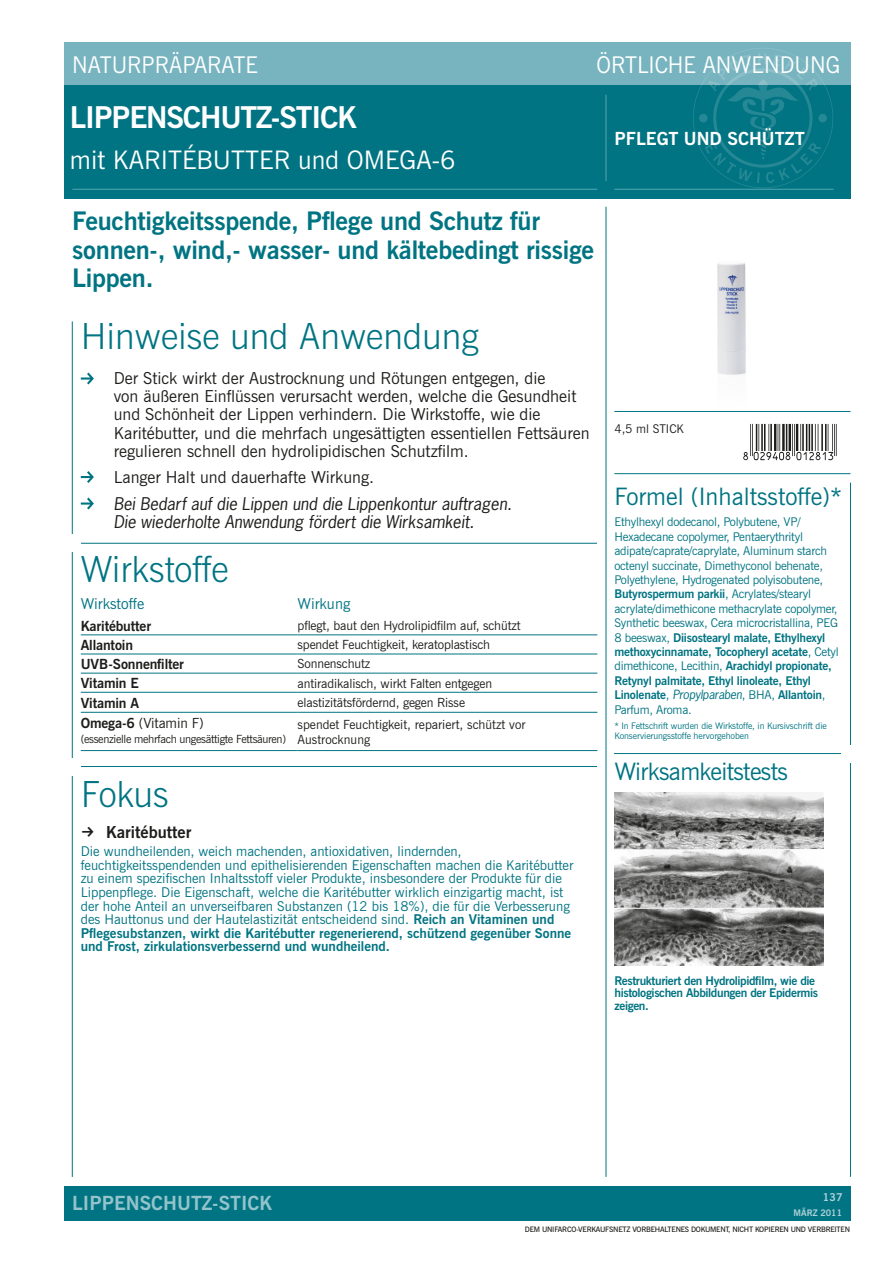
<style>
.page{position:relative;width:893px;height:1263px;background:#fff}
.page>*{position:absolute;margin:0;border:0;box-sizing:border-box;transform-origin:0 0}
.t1{font:300 36px "News Gothic BT";color:#007482}
.t2{font:700 30px "News Gothic BT";letter-spacing:-.04em;color:#fff}
.t3{font:700 25.5px/28.5px "News Gothic BT";letter-spacing:-.01em;color:#007482}
.t4{font:25.5px "News Gothic BT";color:#fff}
.t5{font:24px "News Gothic BT";color:#007482}
.t6{font:24px "News Gothic BT";letter-spacing:-.025em;color:#007482}
.t7{font:23.1px "News Gothic BT";color:#fff;scale:.95 1}
.t8{font:700 19.5px "News Gothic BT";color:#94c3cb}
.t9{font:700 18px "News Gothic BT";color:#fff}
.t10{font:16.5px/18px "News Gothic BT";color:#1d1d1b}
.t11{font:italic 16.5px/18px "News Gothic Std";color:#1d1d1b}
.t12{font:700 16.5px "News Gothic BT";color:#1d1d1b}
.t13{font:15px "News Gothic BT";color:#007482}
.t14{font:700 13.95px "News Gothic BT";letter-spacing:-.01em;color:#1d1d1b}
.t15{font:13.95px "News Gothic BT";letter-spacing:-.01em;color:#1d1d1b}
.t16{font:13.5px/13.5px "News Gothic BT";color:#007482}
.t17{font:12.6px/15px "News Gothic BT";letter-spacing:-.01em;color:#1d1d1b}
.t18{font:12px/14.4px "News Gothic BT";letter-spacing:-.02em;color:#007482}
.t19{font:700 12px/12.8px "News Gothic BT";letter-spacing:-.03em;color:#007482}
.t20{font:12px "News Gothic BT";color:#1d1d1b}
.t21{font:11.25px "News Gothic BT";letter-spacing:-.03em;color:#1d1d1b}
.t22{font:700 10.8px "News Gothic BT";color:#b1d2d9}
.t23{font:9px/9.8px "News Gothic BT";letter-spacing:-.01em;color:#007482}
.t24{font:700 9px "News Gothic BT";color:#b1d2d9}
.t25{font:600 7.5px "News Gothic BT";letter-spacing:-.03em;color:#1d1d1b}
.s1{font-weight:700}
.s2{font-family:"Dingbests";font-weight:400;font-size:18px}
.s3{font-family:"News Gothic Std";font-style:italic}
</style>
<div class="page">
<img style="left:606px;top:206px;width:140px;height:169px">
<div style="left:64px;top:43px;width:786px;height:42px;background:#78b4bf"></div>
<div style="left:64px;top:85px;width:786px;height:113px;background:#007482"></div>
<div style="left:64px;top:1186px;width:786px;height:34px;background:#007482"></div>
<svg style="left:693px;top:48px;width:140px;height:140px"></svg>
<hr style="left:72px;top:321px;width:1px;height:856px;background:#007482">
<hr style="left:606px;top:207px;width:1px;height:970px;background:#007482">
<hr style="left:606px;top:95px;width:1px;height:86px;background:#55a6b2">
<hr style="left:850px;top:483px;width:1px;height:694px;background:#007482">
<hr style="left:614px;top:189px;width:220px;height:1px;background:#55a6b2">
<hr style="left:614px;top:411px;width:236px;height:1px;background:#007482">
<hr style="left:614px;top:473px;width:236px;height:1px;background:#007482">
<hr style="left:72px;top:189px;width:525px;height:1px;background:#55a6b2">
<hr style="left:614px;top:753px;width:230px;height:1px;background:#007482">
<div style="left:842px;top:745px;width:17px;height:17px;background:#fff"></div>
<hr style="left:71px;top:766px;width:526px;height:1px;background:#007482">
<div style="left:64px;top:758px;width:17px;height:17px;background:#fff"></div>
<hr style="left:71px;top:543px;width:526px;height:1px;background:#007482">
<div style="left:64px;top:535px;width:17px;height:17px;background:#fff"></div>
<svg style="left:81px;top:372px;width:13px;height:12px"></svg>
<svg style="left:81px;top:471px;width:13px;height:12px"></svg>
<svg style="left:81px;top:498px;width:13px;height:11px"></svg>
<hr style="left:81px;top:635px;width:217px;height:1px;background:#007482">
<hr style="left:298px;top:635px;width:299px;height:1px;background:#007482">
<hr style="left:81px;top:654px;width:217px;height:1px;background:#007482">
<hr style="left:298px;top:654px;width:299px;height:1px;background:#007482">
<hr style="left:81px;top:673px;width:217px;height:1px;background:#007482">
<hr style="left:298px;top:673px;width:299px;height:1px;background:#007482">
<hr style="left:81px;top:692px;width:217px;height:1px;background:#007482">
<hr style="left:298px;top:692px;width:299px;height:1px;background:#007482">
<hr style="left:81px;top:712px;width:217px;height:1px;background:#007482">
<hr style="left:298px;top:712px;width:299px;height:1px;background:#007482">
<hr style="left:81px;top:750px;width:217px;height:1px;background:#007482">
<hr style="left:298px;top:750px;width:299px;height:1px;background:#007482">
<img style="left:614px;top:792px;width:209px;height:174px">
<svg style="left:743px;top:424px;width:90px;height:36px"></svg>
<hr style="left:834px;top:424px;width:1px;height:32px;background:#1d1d1b">
<hr style="left:836px;top:424px;width:1px;height:32px;background:#1d1d1b">
<h3 class="t7" style="left:72px;top:50px;width:197px">NATURPRÄPARATE</h3>
<h3 class="t7" style="left:597px;top:50px;width:258px">ÖRTLICHE ANWENDUNG</h3>
<h2 class="t2" style="left:70px;top:99px;width:289px">LIPPENSCHUTZ-STICK</h2>
<h3 class="t4" style="left:70px;top:144px;width:387px">mit KARITÉBUTTER und OMEGA-6</h3>
<h3 class="t3" style="left:72px;top:207px;width:523px">Feuchtigkeitsspende, Pflege und Schutz für sonnen-, wind,- wasser- und kältebedingt rissige<br>Lippen.</h3>
<h1 class="t1" style="left:81px;top:314px;width:399px">Hinweise und Anwendung</h1>
<p class="t10" style="left:114px;top:369px;width:477px">Der Stick wirkt der Austrocknung und Rötungen entgegen, die<br>von äußeren Einflüssen verursacht werden, welche die Gesundheit und Schönheit der Lippen verhindern. Die Wirkstoffe, wie die Karitébutter, und die mehrfach ungesättigten essentiellen Fettsäuren regulieren schnell den hydrolipidischen Schutzfilm.</p>
<p class="t10" style="left:114px;top:468px;width:262px">Langer Halt und dauerhafte Wirkung.</p>
<p class="t11" style="left:114px;top:495px;width:400px">Bei Bedarf auf die Lippen und die Lippenkontur auftragen.<br>Die wiederholte Anwendung fördert die Wirksamkeit.</p>
<h1 class="t1" style="left:81px;top:548px;width:149px">Wirkstoffe</h1>
<p class="t13" style="left:81px;top:595px;width:65px">Wirkstoffe</p>
<p class="t13" style="left:298px;top:595px;width:54px">Wirkung</p>
<p class="t14" style="left:81px;top:617px;width:72px">Karitébutter</p>
<p class="t17" style="left:298px;top:618px;width:225px">pflegt, baut den Hydrolipidfilm auf, schützt</p>
<p class="t14" style="left:81px;top:636px;width:54px">Allantoin</p>
<p class="t17" style="left:298px;top:637px;width:194px">spendet Feuchtigkeit, keratoplastisch</p>
<p class="t14" style="left:81px;top:656px;width:105px">UVB-Sonnenfilter</p>
<p class="t17" style="left:298px;top:656px;width:74px">Sonnenschutz</p>
<p class="t14" style="left:81px;top:675px;width:60px">Vitamin E</p>
<p class="t17" style="left:298px;top:675px;width:196px">antiradikalisch, wirkt Falten entgegen</p>
<p class="t14" style="left:81px;top:694px;width:60px">Vitamin A</p>
<p class="t17" style="left:298px;top:695px;width:169px">elastizitätsfördernd, gegen Risse</p>
<p class="t15" style="left:81px;top:714px;width:124px"><span class="s1">Omega-6</span> (Vitamin F)</p>
<p class="t21" style="left:81px;top:732px;width:207px">(essenzielle mehrfach ungesättigte Fettsäuren)</p>
<p class="t17" style="left:298px;top:717px;width:229px">spendet Feuchtigkeit, repariert, schützt vor<br>Austrocknung</p>
<h1 class="t1" style="left:81px;top:772px;width:89px">Fokus</h1>
<p class="t12" style="left:81px;top:822px;width:112px"><span class="s2">f</span> Karitébutter</p>
<p class="t16" style="left:81px;top:845px;width:494px">Die wundheilenden, weich machenden, antioxidativen, lindernden, feuchtigkeitsspendenden und epithelisierenden Eigenschaften machen die Karitébutter zu einem spezifischen Inhaltsstoff vieler Produkte, insbesondere der Produkte für die Lippenpflege. Die Eigenschaft, welche die Karitébutter wirklich einzigartig macht, ist der hohe Anteil an unverseifbaren Substanzen (12 bis 18%), die für die Verbesserung des Hauttonus und der Hautelastizität entscheidend sind. <span class="s1">Reich an Vitaminen und Pflegesubstanzen, wirkt die Karitébutter regenerierend, schützend gegenüber Sonne und Frost, zirkulationsverbessernd und wundheilend.</span></p>
<h3 class="t9" style="left:614px;top:128px;width:192px">PFLEGT UND SCHÜTZT</h3>
<p class="t20" style="left:614px;top:421px;width:52px">4,5 ml Stick</p>
<h3 class="t5" style="left:614px;top:482px;width:229px">Formel (Inhaltsstoffe)*</h3>
<p class="t18" style="left:614px;top:515px;width:226px">Ethylhexyl dodecanol, Polybutene, VP/ Hexadecane copolymer, Pentaerythrityl adipate/caprate/caprylate, Aluminum starch octenyl succinate, Dimethyconol behenate, Polyethylene, Hydrogenated polyisobutene, <span class="s1">Butyrospermum parkii</span>, Acrylates/stearyl acrylate/dimethicone methacrylate copolymer, Synthetic beeswax, Cera microcristallina, PEG 8 beeswax, <span class="s1">Diisostearyl malate, Ethylhexyl methoxycinnamate, Tocopheryl acetate</span>, Cetyl dimethicone, Lecithin, <span class="s1">Arachidyl propionate, Retynyl palmitate, Ethyl linoleate, Ethyl Linolenate</span>, <span class="s3">Propylparaben</span>, BHA, <span class="s1">Allantoin</span>, Parfum, Aroma.</p>
<p class="t23" style="left:614px;top:721px;width:214px">* In Fettschrift wurden die Wirkstoffe, in Kursivschrift die<br>Konservierungsstoffe hervorgehoben</p>
<h3 class="t6" style="left:614px;top:756px;width:175px">Wirksamkeitstests</h3>
<p class="t19" style="left:614px;top:974px;width:205px">Restrukturiert den Hydrolipidfilm, wie die histologischen Abbildungen der Epidermis zeigen.</p>
<h3 class="t8" style="left:72px;top:1191px;width:202px">LIPPENSCHUTZ-STICK</h3>
<p class="t22" style="left:823px;top:1191px;width:21px">137</p>
<p class="t24" style="left:793px;top:1207px;width:50px">März 2011</p>
<p class="t25" style="left:525px;top:1225px;width:327px">DEM UNIFARCO-VERKAU FSNETZ VORBEHALTENES DOKU MENT, NICHT KOPIEREN U ND VERBREITEN</p>
</div>
